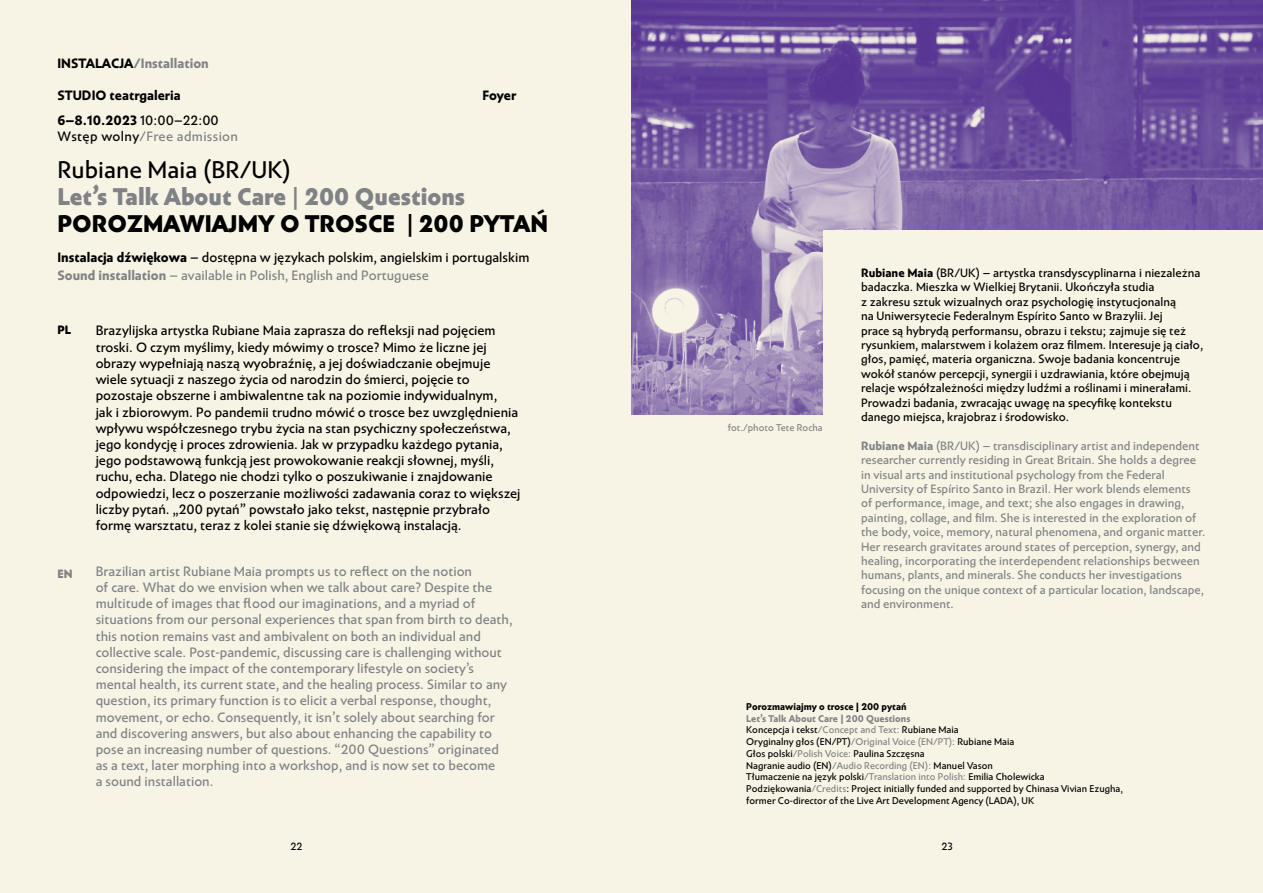
<style>
.page{position:relative;width:1263px;height:893px;background:#fff}
.page>*{position:absolute;margin:0;border:0;box-sizing:border-box;transform-origin:0 0}
.t1{font:800 24px/27px "Carot Sans";color:#808285}
.t2{font:13.5px/16.2px "Carot Sans";color:#000}
.t3{font:13.5px/16.2px "Carot Sans";color:#808285}
.t4{font:13.5px/16.2px "Carot Sans";letter-spacing:.025em;color:#000}
.t5{font:700 13.5px "Carot Sans";color:#808285}
.t6{font:700 13.5px "Carot Sans";color:#000}
.t7{font:12px/14.4px "Carot Sans";color:#808285}
.t8{font:12px/14.4px "Carot Sans";color:#000}
.t9{font:800 12px "Carot Sans";color:#000}
.t10{font:800 12px "Carot Sans";color:#808285}
.t11{font:10.5px "Carot Sans";color:#000}
.t12{font:9.75px/11.7px "Carot Sans";color:#000}
.t13{font:700 9.75px "Carot Sans";color:#000}
.t14{font:9.75px "Carot Sans";color:#808285}
.s1{color:#000}
.s2{font-weight:700}
.s3{color:#808285}
.s4{font-weight:400;color:#000}
.s5{font-weight:400}
.s6{font-weight:700;color:#808285}
</style>
<div class="page">
<div style="left:0;top:0;width:631px;height:893px;background:#f8f4e5"></div>
<div style="left:631px;top:0;width:632px;height:893px;background:#f8f4e5"></div>
<img style="left:631px;top:0;width:632px;height:414px">
<div style="left:824px;top:230px;width:439px;height:277px;background:#f8f4e5"></div>
<p class="t5" style="left:57px;top:55px;width:153px"><span class="s1">INSTALACJA</span>/Installation</p>
<p class="t6" style="left:57px;top:87px;width:125px">STUDIO teatrgaleria</p>
<p class="t6" style="left:483px;top:87px;width:35px">Foyer</p>
<p class="t4" style="left:57px;top:112px;width:182px"><span class="s2">6–8.10.2023</span> 10:00–22:00<br>Wstęp wolny<span class="s3">/Free admission</span></p>
<h1 class="t1" style="left:57px;top:157px;width:492px"><span class="s4">Rubiane Maia (BR/UK)<br></span>Let’s Talk About Care <span class="s5">|</span> 200 Questions<br><span class="s1">POROZMAWIAJMY O TROSCE</span> <span class="s4">|</span> <span class="s1">200 PYTAŃ</span></h1>
<p class="t2" style="left:57px;top:249px;width:473px;line-height:18.3px"><span class="s2">Instalacja dźwiękowa</span> – dostępna w językach polskim, angielskim i portugalskim<br><span class="s6">Sound installation</span> <span class="s3">– available in Polish, English and Portuguese</span></p>
<p class="t9" style="left:57px;top:323px;width:15px">PL</p>
<p class="t10" style="left:57px;top:566px;width:8px">EN</p>
<p class="t2" style="left:96px;top:323px;width:426px">Brazylijska artystka Rubiane Maia zaprasza do refleksji nad pojęciem troski. O czym myślimy, kiedy mówimy o trosce? Mimo że liczne jej obrazy wypełniają naszą wyobraźnię, a jej doświadczanie obejmuje wiele sytuacji z naszego życia od narodzin do śmierci, pojęcie to pozostaje obszerne i ambiwalentne tak na poziomie indywidualnym,<br>jak i zbiorowym. Po pandemii trudno mówić o trosce bez uwzględnienia wpływu współczesnego trybu życia na stan psychiczny społeczeństwa, jego kondycję i proces zdrowienia. Jak w przypadku każdego pytania, jego podstawową funkcją jest prowokowanie reakcji słownej, myśli, ruchu, echa. Dlatego nie chodzi tylko o poszukiwanie i znajdowanie odpowiedzi, lecz o poszerzanie możliwości zadawania coraz to większej liczby pytań. „200 pytań” powstało jako tekst, następnie przybrało formę warsztatu, teraz z kolei stanie się dźwiękową instalacją.</p>
<p class="t3" style="left:96px;top:563px;width:418px">Brazilian artist Rubiane Maia prompts us to reflect on the notion<br>of care. What do we envision when we talk about care? Despite the multitude of images that flood our imaginations, and a myriad of situations from our personal experiences that span from birth to death, this notion remains vast and ambivalent on both an individual and collective scale. Post-pandemic, discussing care is challenging without considering the impact of the contemporary lifestyle on society’s mental health, its current state, and the healing process. Similar to any question, its primary function is to elicit a verbal response, thought, movement, or echo. Consequently, it isn’t solely about searching for and discovering answers, but also about enhancing the capability to pose an increasing number of questions. “200 Questions” originated as a text, later morphing into a workshop, and is now set to become<br>a sound installation.</p>
<p class="t14" style="left:728px;top:421px;width:96px">fot./photo Tete Rocha</p>
<p class="t8" style="left:861px;top:266px;width:343px"><span class="s2">Rubiane Maia</span> (BR/UK) – artystka transdyscyplinarna i niezależna badaczka. Mieszka w Wielkiej Brytanii. Ukończyła studia<br>z zakresu sztuk wizualnych oraz psychologię instytucjonalną<br>na Uniwersytecie Federalnym Espírito Santo w Brazylii. Jej<br>prace są hybrydą performansu, obrazu i tekstu; zajmuje się też rysunkiem, malarstwem i kolażem oraz filmem. Interesuje ją ciało, głos, pamięć, materia organiczna. Swoje badania koncentruje wokół stanów percepcji, synergii i uzdrawiania, które obejmują relacje współzależności między ludźmi a roślinami i minerałami.<br>Prowadzi badania, zwracając uwagę na specyfikę kontekstu danego miejsca, krajobraz i środowisko.</p>
<p class="t7" style="left:861px;top:439px;width:346px"><span class="s2">Rubiane Maia</span> (BR/UK) – transdisciplinary artist and independent researcher currently residing in Great Britain. She holds a degree in visual arts and institutional psychology from the Federal University of Espírito Santo in Brazil. Her work blends elements<br>of performance, image, and text; she also engages in drawing, painting, collage, and film. She is interested in the exploration of the body, voice, memory, natural phenomena, and organic matter.<br>Her research gravitates around states of perception, synergy, and healing, incorporating the interdependent relationships between humans, plants, and minerals. She conducts her investigations focusing on the unique context of a particular location, landscape, and environment.</p>
<p class="t13" style="left:746px;top:701px;width:162px">Porozmawiajmy o trosce | 200 pytań</p>
<p class="t12" style="left:746px;top:713px;width:378px"><span class="s6">Let’s Talk About Care | 200 Questions<br></span>Koncepcja i tekst<span class="s3">/Concept and Text:</span> Rubiane Maia<br>Oryginalny głos (EN/PT)<span class="s3">/Original Voice (EN/PT):</span> Rubiane Maia<br>Głos polski<span class="s3">/Polish Voice:</span> Paulina Szczęsna<br>Nagranie audio (EN)<span class="s3">/Audio Recording (EN):</span> Manuel Vason<br>Tłumaczenie na język polski<span class="s3">/Translation into Polish:</span> Emilia Cholewicka Podziękowania<span class="s3">/Credits</span>: Project initially funded and supported by Chinasa Vivian Ezugha, former Co-director of the Live Art Development Agency (LADA), UK</p>
<p class="t11" style="left:290px;top:840px;width:14px">22</p>
<p class="t11" style="left:941px;top:840px;width:13px">23</p>
</div>
